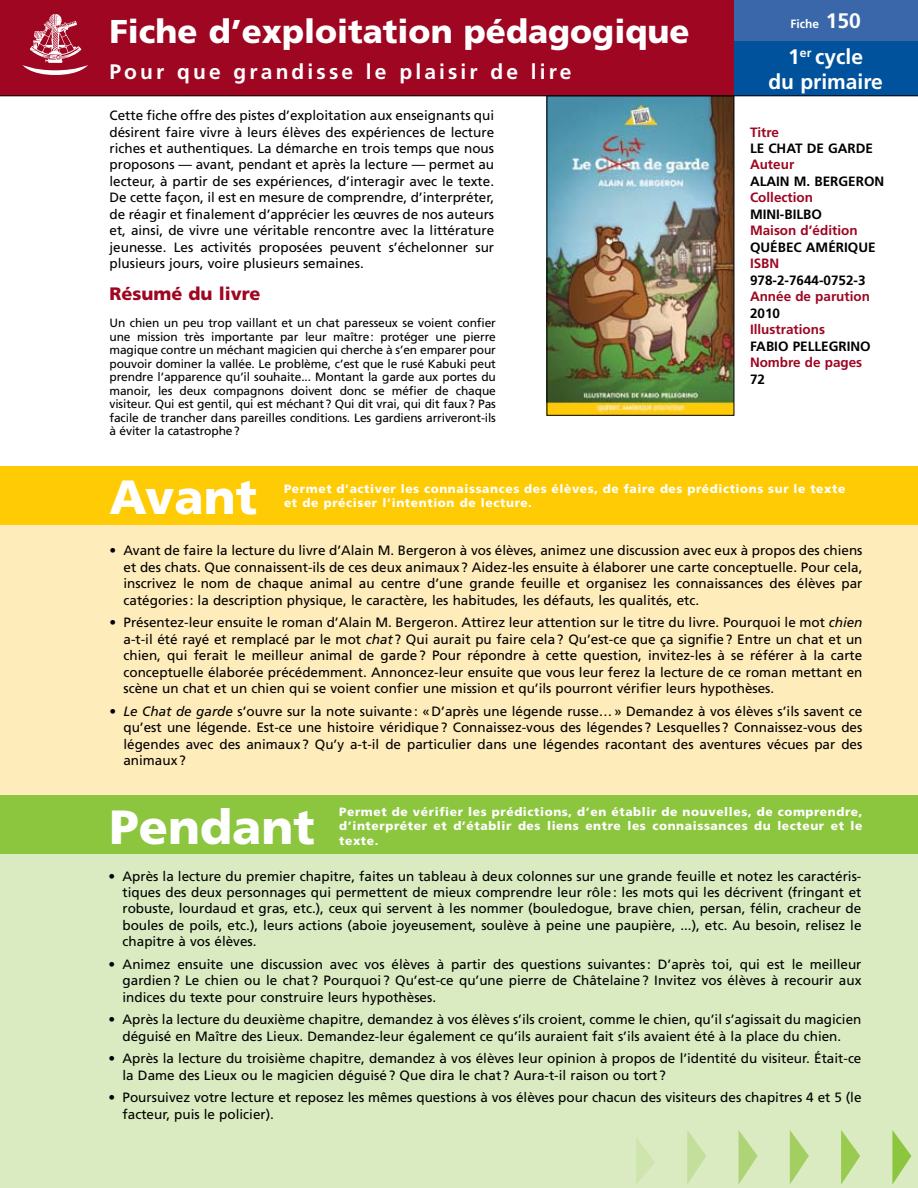
<style>
.page{position:relative;width:918px;height:1188px;background:#fff}
.page>*{position:absolute;margin:0;border:0;box-sizing:border-box;transform-origin:0 0}
.t1{font:900 48px "Frutiger";color:#fff}
.t2{font:900 33px "Frutiger";color:#fff}
.t3{font:700 21px "Frutiger";letter-spacing:.15em;color:#fff}
.t4{font:700 21px/25.2px "Frutiger";color:#fff;text-align:center}
.t5{font:900 18px "Frutiger";color:#9e0621}
.t6{font:13.5px/16.5px "Frutiger";color:#000;text-align:justify}
.t7{font:700 13.5px "Frutiger";color:#000}
.t8{font:700 13.5px "Frutiger";color:#9e0621}
.t9{font:12px/13.5px "Frutiger";letter-spacing:-.01em;color:#000;text-align:justify}
.t10{font:900 12px/14.4px "Frutiger";letter-spacing:.05em;color:#fff}
.t11{font:700 12px "Frutiger";color:#fff}
.s1{font-size:21px}
.s2{font-style:italic}
</style>
<div class="page">
<div style="left:729px;top:12px;width:189px;height:84px;background:#00529c"></div>
<div style="left:729px;top:0;width:189px;height:40px;background:#3a67aa"></div>
<div style="left:0;top:0;width:733px;height:96px;background:#9e0621"></div>
<svg style="left:22px;top:14px;width:66px;height:61px"></svg>
<hr style="left:0;top:96px;width:918px;height:1px;background:#000">
<div style="left:0;top:734px;width:918px;height:454px;background:#daebc1"></div>
<div style="left:0;top:493px;width:918px;height:337px;background:#ffecbb"></div>
<svg style="left:636px;top:1137px;width:19px;height:47px"></svg>
<svg style="left:687px;top:1130px;width:19px;height:54px"></svg>
<svg style="left:739px;top:1131px;width:19px;height:53px"></svg>
<svg style="left:790px;top:1130px;width:19px;height:54px"></svg>
<svg style="left:841px;top:1130px;width:19px;height:55px"></svg>
<svg style="left:892px;top:1130px;width:19px;height:55px"></svg>
<div style="left:0;top:466px;width:918px;height:59px;background:#ffcb05"></div>
<div style="left:0;top:796px;width:918px;height:58px;background:#8cc63f"></div>
<img style="left:549px;top:98px;width:183px;height:316px">
<div style="left:547px;top:96px;width:187px;height:320px;border:1px solid #000"></div>
<h2 class="t2" style="left:110px;top:11px;width:582px">Fiche d’exploitation pédagogique</h2>
<h3 class="t3" style="left:110px;top:59px;width:463px">Pour que grandisse le plaisir de lire</h3>
<p class="t6" style="left:110px;top:107px;width:386px">Cette fiche offre des pistes d’exploitation aux enseignants qui désirent faire vivre à leurs élèves des expériences de lecture riches et authentiques. La démarche en trois temps que nous proposons — avant, pendant et après la lecture — permet au lecteur, à partir de ses expériences, d’interagir avec le texte.<br>De cette façon, il est en mesure de comprendre, d’interpréter, de réagir et finalement d’apprécier les œuvres de nos auteurs et, ainsi, de vivre une véritable rencontre avec la littérature jeunesse. Les activités proposées peuvent s’échelonner sur plusieurs jours, voire plusieurs semaines.</p>
<h3 class="t5" style="left:110px;top:283px;width:152px">Résumé du livre</h3>
<p class="t9" style="left:110px;top:316px;width:388px">Un chien un peu trop vaillant et un chat paresseux se voient confier une mission très importante par leur maître: protéger une pierre magique contre un méchant magicien qui cherche à s’en emparer pour pouvoir dominer la vallée. Le problème, c’est que le rusé Kabuki peut prendre l’apparence qu’il souhaite... Montant la garde aux portes du manoir, les deux compagnons doivent donc se méfier de chaque visiteur. Qui est gentil, qui est méchant? Qui dit vrai, qui dit faux? Pas facile de trancher dans pareilles conditions. Les gardiens arriveront-ils à éviter la catastrophe?</p>
<p class="t11" style="left:791px;top:17px;width:72px">Fiche <span class="s1">150</span></p>
<h3 class="t4" style="left:768px;top:43px;width:116px">1<sup>er</sup> cycle<br>du primaire</h3>
<p class="t8" style="left:750px;top:124px;width:31px">Titre</p>
<p class="t7" style="left:750px;top:140px;width:125px">Le Chat de garde</p>
<p class="t8" style="left:750px;top:157px;width:46px">Auteur</p>
<p class="t7" style="left:750px;top:173px;width:136px">Alain M. Bergeron</p>
<p class="t8" style="left:750px;top:190px;width:65px">Collection</p>
<p class="t7" style="left:750px;top:206px;width:73px">mini-Bilbo</p>
<p class="t8" style="left:750px;top:223px;width:109px">Maison d’édition</p>
<p class="t7" style="left:750px;top:239px;width:125px">QUÉBEC AMÉRIQUE</p>
<p class="t8" style="left:750px;top:256px;width:29px">ISBN</p>
<p class="t7" style="left:750px;top:272px;width:117px">978-2-7644-0752-3</p>
<p class="t8" style="left:750px;top:289px;width:122px">Année de parution</p>
<p class="t7" style="left:750px;top:305px;width:32px">2010</p>
<p class="t8" style="left:750px;top:322px;width:77px">Illustrations</p>
<p class="t7" style="left:750px;top:338px;width:122px">Fabio Pellegrino</p>
<p class="t8" style="left:750px;top:355px;width:114px">Nombre de pages</p>
<p class="t7" style="left:750px;top:371px;width:17px">72</p>
<h1 class="t1" style="left:110px;top:468px;width:149px">Avant</h1>
<p class="t10" style="left:284px;top:481px;width:563px">Permet d’activer les connaissances des élèves, de faire des prédictions sur le texte et de préciser l’intention de lecture.</p>
<p class="t6" style="left:123px;top:542px;width:741px;text-indent:-14px">• Avant de faire la lecture du livre d’Alain M. Bergeron à vos élèves, animez une discussion avec eux à propos des chiens et des chats. Que connaissent-ils de ces deux animaux? Aidez-les ensuite à élaborer une carte conceptuelle. Pour cela, inscrivez le nom de chaque animal au centre d’une grande feuille et organisez les connaissances des élèves par catégories: la description physique, le caractère, les habitudes, les défauts, les qualités, etc.</p>
<p class="t6" style="left:123px;top:614px;width:741px;text-indent:-14px">• Présentez-leur ensuite le roman d’Alain M. Bergeron. Attirez leur attention sur le titre du livre. Pourquoi le mot <span class="s2">chien </span>a-t-il été rayé et remplacé par le mot <span class="s2">chat</span>? Qui aurait pu faire cela? Qu’est-ce que ça signifie? Entre un chat et un chien, qui ferait le meilleur animal de garde? Pour répondre à cette question, invitez-les à se référer à la carte conceptuelle élaborée précédemment. Annoncez-leur ensuite que vous leur ferez la lecture de ce roman mettant en scène un chat et un chien qui se voient confier une mission et qu’ils pourront vérifier leurs hypothèses.</p>
<p class="t6" style="left:123px;top:703px;width:740px;text-indent:-14px">• <span class="s2">Le Chat de garde</span> s’ouvre sur la note suivante: «D’après une légende russe…» Demandez à vos élèves s’ils savent ce qu’est une légende. Est-ce une histoire véridique? Connaissez-vous des légendes? Lesquelles ? Connaissez-vous des légendes avec des animaux ? Qu’y a-t-il de particulier dans une légendes racontant des aventures vécues par des animaux?</p>
<h1 class="t1" style="left:110px;top:798px;width:207px">Pendant</h1>
<p class="t10" style="left:339px;top:804px;width:525px;text-align:justify">Permet de vérifier les prédictions, d’en établir de nouvelles, de comprendre, d’interpréter et d’établir des liens entre les connaissances du lecteur et le texte.</p>
<p class="t6" style="left:122px;top:867px;width:741px;text-indent:-14px">• Après la lecture du premier chapitre, faites un tableau à deux colonnes sur une grande feuille et notez les caractéris&shy;tiques des deux personnages qui permettent de mieux comprendre leur rôle: les mots qui les décrivent (fringant et robuste, lourdaud et gras, etc.), ceux qui servent à les nommer (bouledogue, brave chien, persan, félin, cracheur de boules de poils, etc.), leurs actions (aboie joyeusement, soulève à peine une paupière, ...), etc. Au besoin, relisez le chapitre à vos élèves.</p>
<p class="t6" style="left:123px;top:956px;width:741px;text-indent:-14px">• Animez ensuite une discussion avec vos élèves à partir des questions suivantes: D’après toi, qui est le meilleur gardien? Le chien ou le chat? Pourquoi ? Qu’est-ce qu’une pierre de Châtelaine? Invitez vos élèves à recourir aux indices du texte pour construire leurs hypothèses.</p>
<p class="t6" style="left:108px;top:1011px;width:754px;text-align:center">• Après la lecture du deuxième chapitre, demandez à vos élèves s’ils croient, comme le chien, qu’il s’agissait du magicien déguisé en Maître des Lieux. Demandez-leur également ce qu’ils auraient fait s’ils avaient été à la place du chien.</p>
<p class="t6" style="left:123px;top:1050px;width:740px;text-indent:-14px">• Après la lecture du troisième chapitre, demandez à vos élèves leur opinion à propos de l’identité du visiteur. Était-ce la Dame des Lieux ou le magicien déguisé? Que dira le chat? Aura-t-il raison ou tort?</p>
<p class="t6" style="left:123px;top:1089px;width:740px;text-indent:-14px">• Poursuivez votre lecture et reposez les mêmes questions à vos élèves pour chacun des visiteurs des chapitres 4 et 5 (le facteur, puis le policier).</p>
</div>
